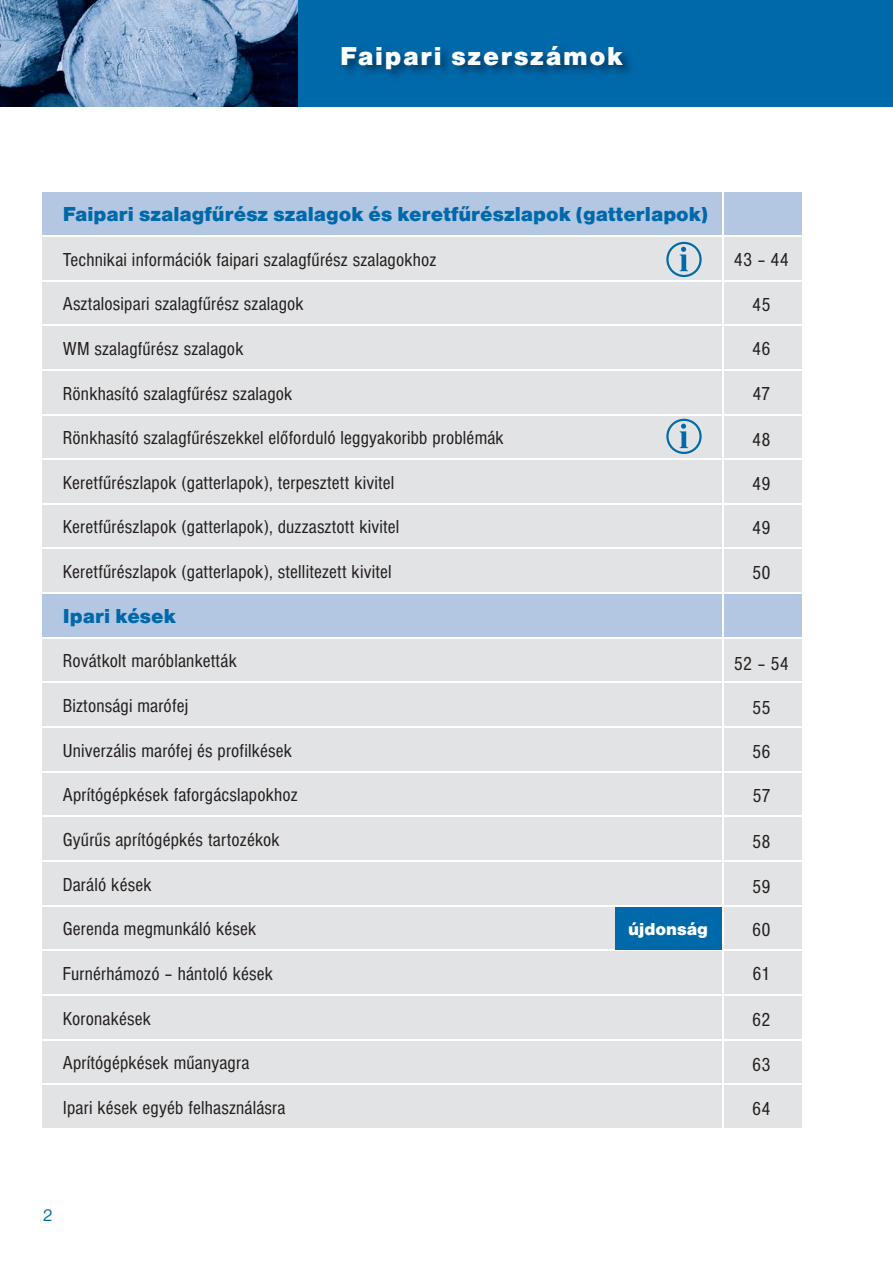
<style>
.page{position:relative;width:893px;height:1263px;background:#fff}
.page>*{position:absolute;margin:0;border:0;box-sizing:border-box;transform-origin:0 0}
.t1{font:27px "Nimbus San DCE Blac";letter-spacing:.06em;color:#fff}
.t2{font:21px "Nimbus San DCE Blac";color:#0069aa}
.t3{font:condensed 19.5px/42.9px "Nimbus San DCE";letter-spacing:.01em;color:#231f20}
.t4{font:18px "Nimbus San DCE Blac";color:#fff}
.t5{font:18px "Nimbus San DCE";color:#0069aa}
</style>
<div class="page">
<div style="left:298px;top:0;width:595px;height:106px;background:#0069aa"></div>
<div style="left:42px;top:192px;width:760px;height:43px;background:#b3c7e3"></div>
<div style="left:42px;top:237px;width:760px;height:891px;background:#e2e3e4"></div>
<hr style="left:722px;top:237px;width:1px;height:43px;background:#fff">
<hr style="left:41px;top:280px;width:681px;height:1px;background:#fff">
<hr style="left:722px;top:280px;width:82px;height:1px;background:#fff">
<hr style="left:722px;top:281px;width:1px;height:43px;background:#fff">
<hr style="left:41px;top:324px;width:681px;height:2px;background:#fff">
<hr style="left:722px;top:324px;width:82px;height:2px;background:#fff">
<hr style="left:722px;top:326px;width:1px;height:43px;background:#fff">
<hr style="left:41px;top:369px;width:681px;height:2px;background:#fff">
<hr style="left:722px;top:369px;width:82px;height:2px;background:#fff">
<hr style="left:722px;top:371px;width:1px;height:43px;background:#fff">
<hr style="left:41px;top:414px;width:681px;height:1px;background:#fff">
<hr style="left:722px;top:414px;width:82px;height:1px;background:#fff">
<hr style="left:722px;top:415px;width:1px;height:43px;background:#fff">
<hr style="left:41px;top:458px;width:681px;height:2px;background:#fff">
<hr style="left:722px;top:458px;width:82px;height:2px;background:#fff">
<hr style="left:722px;top:460px;width:1px;height:43px;background:#fff">
<hr style="left:41px;top:503px;width:681px;height:2px;background:#fff">
<hr style="left:722px;top:503px;width:82px;height:2px;background:#fff">
<hr style="left:722px;top:505px;width:1px;height:43px;background:#fff">
<hr style="left:41px;top:548px;width:681px;height:1px;background:#fff">
<hr style="left:722px;top:548px;width:82px;height:1px;background:#fff">
<hr style="left:722px;top:549px;width:1px;height:43px;background:#fff">
<hr style="left:41px;top:592px;width:681px;height:2px;background:#fff">
<hr style="left:722px;top:592px;width:82px;height:2px;background:#fff">
<hr style="left:722px;top:594px;width:1px;height:43px;background:#fff">
<hr style="left:41px;top:637px;width:681px;height:1px;background:#fff">
<hr style="left:722px;top:637px;width:82px;height:1px;background:#fff">
<hr style="left:722px;top:638px;width:1px;height:44px;background:#fff">
<hr style="left:41px;top:682px;width:681px;height:1px;background:#fff">
<hr style="left:722px;top:682px;width:82px;height:1px;background:#fff">
<hr style="left:722px;top:683px;width:1px;height:43px;background:#fff">
<hr style="left:41px;top:726px;width:681px;height:2px;background:#fff">
<hr style="left:722px;top:726px;width:82px;height:2px;background:#fff">
<hr style="left:722px;top:728px;width:1px;height:43px;background:#fff">
<hr style="left:41px;top:771px;width:681px;height:1px;background:#fff">
<hr style="left:722px;top:771px;width:82px;height:1px;background:#fff">
<hr style="left:722px;top:772px;width:1px;height:44px;background:#fff">
<hr style="left:41px;top:816px;width:681px;height:1px;background:#fff">
<hr style="left:722px;top:816px;width:82px;height:1px;background:#fff">
<hr style="left:722px;top:817px;width:1px;height:43px;background:#fff">
<hr style="left:41px;top:860px;width:681px;height:2px;background:#fff">
<hr style="left:722px;top:860px;width:82px;height:2px;background:#fff">
<hr style="left:722px;top:862px;width:1px;height:43px;background:#fff">
<hr style="left:41px;top:905px;width:681px;height:1px;background:#fff">
<hr style="left:722px;top:905px;width:82px;height:1px;background:#fff">
<hr style="left:722px;top:906px;width:1px;height:44px;background:#fff">
<hr style="left:41px;top:950px;width:681px;height:1px;background:#fff">
<hr style="left:722px;top:950px;width:82px;height:1px;background:#fff">
<hr style="left:722px;top:951px;width:1px;height:43px;background:#fff">
<hr style="left:41px;top:994px;width:681px;height:2px;background:#fff">
<hr style="left:722px;top:994px;width:82px;height:2px;background:#fff">
<hr style="left:722px;top:996px;width:1px;height:43px;background:#fff">
<hr style="left:41px;top:1039px;width:681px;height:1px;background:#fff">
<hr style="left:722px;top:1039px;width:82px;height:1px;background:#fff">
<hr style="left:722px;top:1040px;width:1px;height:43px;background:#fff">
<hr style="left:41px;top:1083px;width:681px;height:2px;background:#fff">
<hr style="left:722px;top:1083px;width:82px;height:2px;background:#fff">
<hr style="left:722px;top:1085px;width:1px;height:43px;background:#fff">
<hr style="left:722px;top:192px;width:1px;height:43px;background:#fff">
<svg style="left:666px;top:419px;width:36px;height:35px"></svg>
<svg style="left:666px;top:242px;width:36px;height:35px"></svg>
<div style="left:615px;top:907px;width:106px;height:42px;background:#0069aa"></div>
<img style="left:0;top:0;width:298px;height:106px">
<h1 class="t1" style="left:340px;top:45px;width:284px">Faipari szerszámok</h1>
<p class="t2" style="left:63px;top:206px;width:647px">Faipari szalagfűrész szalagok és keretfűrészlapok (gatterlapok)</p>
<p class="t3" style="left:63px;top:239px;width:375px">Technikai információk faipari szalagfűrész szalagokhoz</p>
<p class="t3" style="left:63px;top:284px;width:242px">Asztalosipari szalagfűrész szalagok</p>
<p class="t3" style="left:63px;top:329px;width:182px">WM szalagfűrész szalagok</p>
<p class="t3" style="left:63px;top:373px;width:231px">Rönkhasító szalagfűrész szalagok</p>
<p class="t3" style="left:63px;top:418px;width:442px">Rönkhasító szalagfűrészekkel előforduló leggyakoribb problémák</p>
<p class="t3" style="left:63px;top:463px;width:333px">Keretfűrészlapok (gatterlapok), terpesztett kivitel</p>
<p class="t3" style="left:63px;top:507px;width:338px">Keretfűrészlapok (gatterlapok), duzzasztott kivitel</p>
<p class="t3" style="left:63px;top:552px;width:330px">Keretfűrészlapok (gatterlapok), stellitezett kivitel</p>
<p class="t2" style="left:63px;top:608px;width:114px">Ipari kések</p>
<p class="t3" style="left:63px;top:641px;width:176px">Rovátkolt maróblanketták</p>
<p class="t3" style="left:63px;top:686px;width:127px">Biztonsági marófej</p>
<p class="t3" style="left:63px;top:730px;width:231px">Univerzális marófej és profilkések</p>
<p class="t3" style="left:63px;top:775px;width:237px">Aprítógépkések faforgácslapokhoz</p>
<p class="t3" style="left:63px;top:820px;width:218px">Gyűrűs aprítógépkés tartozékok</p>
<p class="t3" style="left:63px;top:864px;width:90px">Daráló kések</p>
<p class="t3" style="left:63px;top:909px;width:195px">Gerenda megmunkáló kések</p>
<p class="t3" style="left:63px;top:954px;width:212px">Furnérhámozó – hántoló kések</p>
<p class="t3" style="left:63px;top:998px;width:90px">Koronakések</p>
<p class="t3" style="left:63px;top:1043px;width:188px">Aprítógépkések műanyagra</p>
<p class="t3" style="left:63px;top:1088px;width:224px">Ipari kések egyéb felhasználásra</p>
<p class="t4" style="left:628px;top:922px;width:81px">újdonság</p>
<p class="t3" style="left:734px;top:239px;width:57px">43 – 44</p>
<p class="t3" style="left:752px;top:284px;width:20px">45</p>
<p class="t3" style="left:752px;top:329px;width:20px">46</p>
<p class="t3" style="left:752px;top:374px;width:19px">47</p>
<p class="t3" style="left:752px;top:420px;width:20px">48</p>
<p class="t3" style="left:752px;top:464px;width:20px">49</p>
<p class="t3" style="left:752px;top:508px;width:20px">49</p>
<p class="t3" style="left:752px;top:553px;width:20px">50</p>
<p class="t3" style="left:734px;top:643px;width:57px">52 – 54</p>
<p class="t3" style="left:752px;top:688px;width:20px">55</p>
<p class="t3" style="left:752px;top:731px;width:20px">56</p>
<p class="t3" style="left:752px;top:776px;width:20px">57</p>
<p class="t3" style="left:752px;top:822px;width:20px">58</p>
<p class="t3" style="left:752px;top:867px;width:20px">59<br>60</p>
<p class="t3" style="left:752px;top:954px;width:19px">61</p>
<p class="t3" style="left:752px;top:1000px;width:20px">62</p>
<p class="t3" style="left:752px;top:1044px;width:20px">63</p>
<p class="t3" style="left:752px;top:1089px;width:20px">64</p>
<p class="t5" style="left:42px;top:1208px;width:12px">2</p>
</div>
